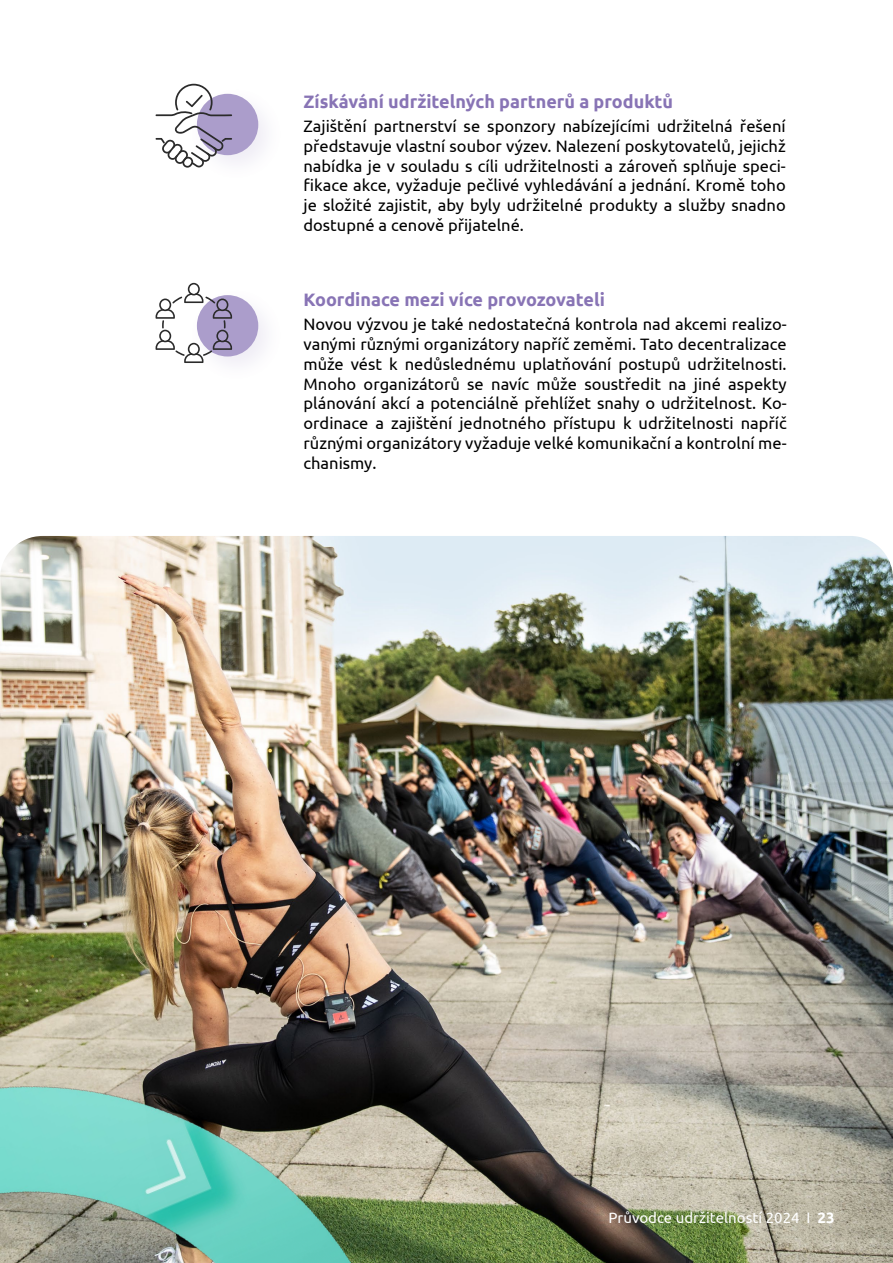
<style>
.page{position:relative;width:893px;height:1263px;background:#fff}
.page>*{position:absolute;margin:0;border:0;box-sizing:border-box;transform-origin:0 0}
.t1{font:700 18px "Ubuntu";color:#8874b5}
.t2{font:16.5px/19.8px "Ubuntu";color:#000;text-align:justify}
.t3{font:15px "Ubuntu";color:#fff}
.s1{font-weight:700}
</style>
<div class="page">
<img style="left:0;top:536px;width:893px;height:727px">
<img style="left:0;top:920px;width:410px;height:343px">
<div style="left:197px;top:94px;width:61px;height:61px;background:#ab9dcb;border-radius:50%"></div>
<div style="left:197px;top:295px;width:61px;height:61px;background:#ab9dcb;border-radius:50%"></div>
<svg style="left:156px;top:84px;width:76px;height:84px"></svg>
<svg style="left:156px;top:283px;width:76px;height:80px"></svg>
<p class="t1" style="left:303px;top:91px;width:371px">Získávání udržitelných partnerů a produktů</p>
<p class="t2" style="left:303px;top:116px;width:484px">Zajištění partnerství se sponzory nabízejícími udržitelná řešení představuje vlastní soubor výzev. Nalezení poskytovatelů, jejichž nabídka je v souladu s cíli udržitelnosti a zároveň splňuje speci&shy;fikace akce, vyžaduje pečlivé vyhledávání a jednání. Kromě toho je složité zajistit, aby byly udržitelné produkty a služby snadno dostupné a cenově přijatelné.</p>
<p class="t1" style="left:303px;top:289px;width:303px">Koordinace mezi více provozovateli</p>
<p class="t2" style="left:303px;top:314px;width:485px">Novou výzvou je také nedostatečná kontrola nad akcemi realizo&shy;vanými různými organizátory napříč zeměmi. Tato decentralizace může vést k nedůslednému uplatňování postupů udržitelnosti.<br>Mnoho organizátorů se navíc může soustředit na jiné aspekty plánování akcí a potenciálně přehlížet snahy o udržitelnost. Ko&shy;ordinace a zajištění jednotného přístupu k udržitelnosti napříč různými organizátory vyžaduje velké komunikační a kontrolní me&shy;chanismy.</p>
<p class="t3" style="left:608px;top:1209px;width:228px">Průvodce udržitelností 2024 I <span class="s1">23</span></p>
</div>
